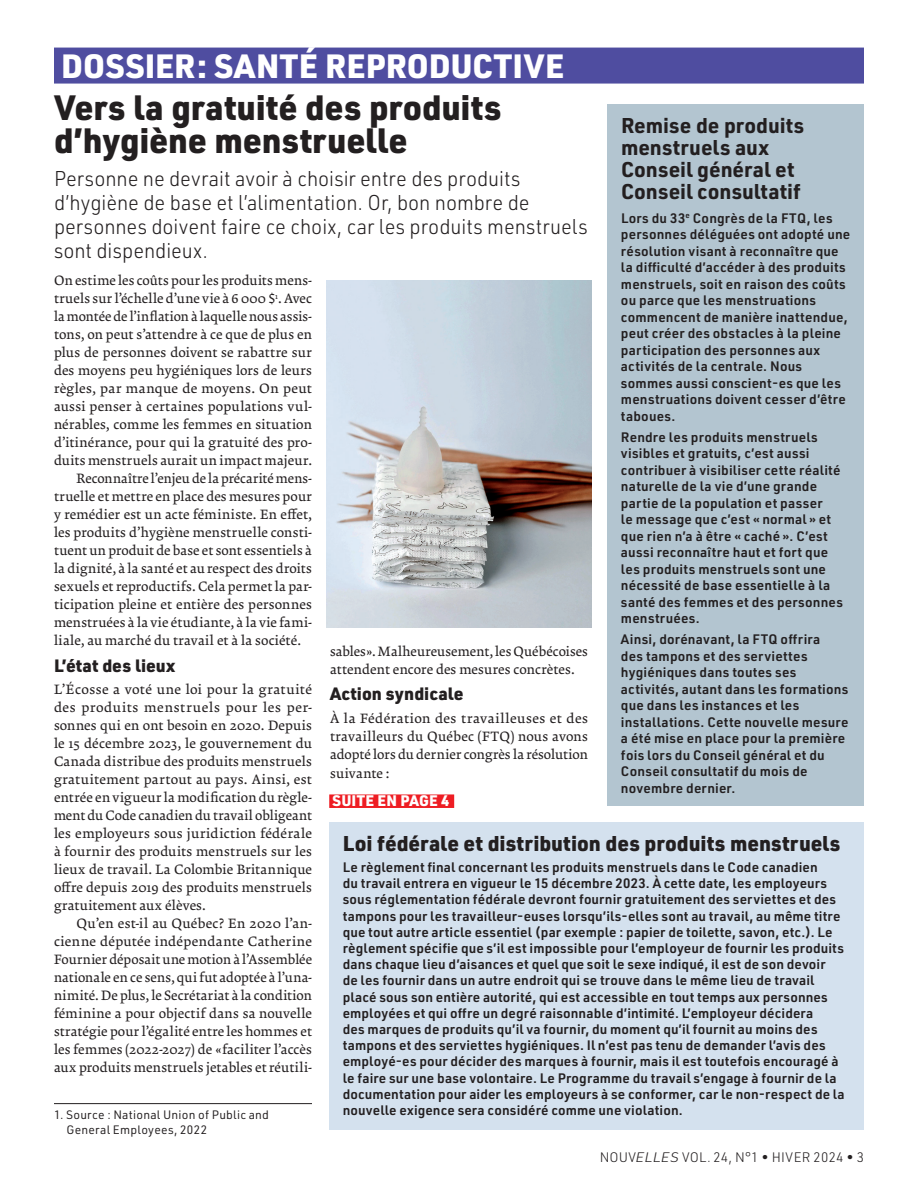
<style>
.page{position:relative;width:918px;height:1188px;background:#fff}
.page>*{position:absolute;margin:0;border:0;box-sizing:border-box;transform-origin:0 0}
.t1{font:900 34.5px/33px "URWDIN";letter-spacing:-.005em;color:#231f20}
.t2{font:900 33px "URWDIN";letter-spacing:.01em;color:#fff}
.t3{font:300 21px/24px "URWDIN";letter-spacing:-.005em;color:#231f20;scale:.95 1}
.t4{font:700 21px/21.9px "URWDIN";color:#231f20}
.t5{font:900 21px "URWDIN";letter-spacing:.005em;color:#231f20}
.t6{font:900 17.55px "URWDIN";letter-spacing:.01em;color:#231f20}
.t7{font:900 15px "URWDIN";letter-spacing:.015em;color:#fff}
.t8{font:600 13.5px/16.5px "URWDIN";letter-spacing:.01em;color:#231f20}
.t9{font:13.5px/18px "Krete";letter-spacing:.01em;color:#231f20;text-align:justify}
.t10{font:300 13.5px "URWDIN";letter-spacing:.02em;color:#231f20}
.t11{font:12px/15px "URWDIN";letter-spacing:.02em;color:#231f20}
.s1{color:#ee1d23}
.s2{font-style:italic}
</style>
<div class="page">
<hr style="left:54px;top:1103px;width:258px;height:1px;background:#231f20">
<div style="left:54px;top:48px;width:810px;height:36px;background:#4f4da0"></div>
<div style="left:329px;top:794px;width:125px;height:14px;background:#ee1d23"></div>
<img style="left:327px;top:281px;width:265px;height:346px">
<div style="left:608px;top:104px;width:256px;height:702px;background:#b3c5d0"></div>
<div style="left:329px;top:823px;width:535px;height:307px;background:#d4e1ee"></div>
<h2 class="t2" style="left:61px;top:43px;width:505px">DOSSIER: SANTÉ REPRODUCTIVE</h2>
<h1 class="t1" style="left:54px;top:90px;width:449px">Vers la gratuité des produits d’hygiène menstruelle</h1>
<h3 class="t3" style="left:54px;top:166px;width:563px">Personne ne devrait avoir à choisir entre des produits d’hygiène de base et l’alimentation. Or, bon nombre de personnes doivent faire ce choix, car les produits menstruels sont dispendieux.</h3>
<p class="t9" style="left:54px;top:272px;width:259px">On estime les coûts pour les produits mens-</p>
<p class="t9" style="left:54px;top:290px;width:260px">truels sur l’échelle d’une vie à 6 000 $<sup>1</sup>. Avec</p>
<p class="t9" style="left:54px;top:308px;width:259px">la montée de l’inflation à laquelle nous assis-</p>
<p class="t9" style="left:54px;top:326px;width:260px">tons, on peut s’attendre à ce que de plus en</p>
<p class="t9" style="left:54px;top:344px;width:259px">plus de personnes doivent se rabattre sur</p>
<p class="t9" style="left:54px;top:362px;width:260px">des moyens peu hygiéniques lors de leurs</p>
<p class="t9" style="left:54px;top:380px;width:260px">règles, par manque de moyens. On peut</p>
<p class="t9" style="left:54px;top:398px;width:260px">aussi penser à certaines populations vul-</p>
<p class="t9" style="left:54px;top:416px;width:260px">nérables, comme les femmes en situation</p>
<p class="t9" style="left:54px;top:434px;width:259px">d’itinérance, pour qui la gratuité des pro-</p>
<p class="t9" style="left:54px;top:452px;width:260px">duits menstruels aurait un impact majeur.</p>
<p class="t9" style="left:76px;top:470px;width:237px">Reconnaître l’enjeu de la précarité mens-</p>
<p class="t9" style="left:54px;top:488px;width:260px">truelle et mettre en place des mesures pour</p>
<p class="t9" style="left:54px;top:506px;width:259px">y remédier est un acte féministe. En effet,</p>
<p class="t9" style="left:54px;top:524px;width:259px">les produits d’hygiène menstruelle consti-</p>
<p class="t9" style="left:54px;top:542px;width:259px">tuent un produit de base et sont essentiels à</p>
<p class="t9" style="left:54px;top:560px;width:259px">la dignité, à la santé et au respect des droits</p>
<p class="t9" style="left:54px;top:578px;width:260px">sexuels et reproductifs. Cela permet la par-</p>
<p class="t9" style="left:54px;top:596px;width:259px">ticipation pleine et entière des personnes</p>
<p class="t9" style="left:54px;top:614px;width:260px">menstruées à la vie étudiante, à la vie fami-</p>
<p class="t9" style="left:54px;top:632px;width:249px">liale, au marché du travail et à la société.</p>
<p class="t6" style="left:54px;top:653px;width:123px">L’état des lieux</p>
<p class="t9" style="left:54px;top:680px;width:260px">L’Écosse a voté une loi pour la gratuité des produits menstruels pour les per&shy;sonnes qui en ont besoin en 2020. Depuis le 15 décembre 2023, le gouvernement du Canada distribue des produits menstruels gratuitement partout au pays. Ainsi, est entrée en vigueur la modification du règle&shy;ment du Code canadien du travail obligeant les employeurs sous juridiction fédérale à fournir des produits menstruels sur les lieux de travail. La Colombie Britannique offre depuis 2019 des produits menstruels gratuitement aux élèves.</p>
<p class="t9" style="left:54px;top:914px;width:260px;text-indent:22px">Qu’en est-il au Québec? En 2020 l’an&shy;cienne députée indépendante Catherine Fournier déposait une motion à l’Assemblée nationale en ce sens, qui fut adoptée à l’una&shy;nimité. De plus, le Secrétariat à la condition féminine a pour objectif dans sa nouvelle stratégie pour l’égalité entre les hommes et les femmes (2022-2027) de «faciliter l’accès aux produits menstruels jetables et réutili-</p>
<p class="t11" style="left:67px;top:1107px;width:204px;text-indent:-13px">1. Source : National Union of Public and<br>General Employees, 2022</p>
<h3 class="t4" style="left:621px;top:114px;width:185px">Remise de produits menstruels aux<br>Conseil général et<br>Conseil consultatif</h3>
<p class="t8" style="left:621px;top:209px;width:231px">Lors du 33<sup>e</sup> Congrès de la FTQ, les personnes déléguées ont adopté une résolution visant à reconnaître que la difficulté d’accéder à des produits menstruels, soit en raison des coûts ou parce que les menstruations commencent de manière inattendue, peut créer des obstacles à la pleine participation des personnes aux activités de la centrale. Nous sommes aussi conscient-es que les menstruations doivent cesser d’être taboues.</p>
<p class="t8" style="left:621px;top:428px;width:224px">Rendre les produits menstruels visibles et gratuits, c’est aussi contribuer à visibiliser cette réalité naturelle de la vie d’une grande partie de la population et passer<br>le message que c’est « normal » et que rien n’a à être « caché ». C’est aussi reconnaître haut et fort que les produits menstruels sont une nécessité de base essentielle à la santé des femmes et des personnes menstruées.</p>
<p class="t8" style="left:621px;top:630px;width:229px">Ainsi, dorénavant, la FTQ offrira<br>des tampons et des serviettes hygiéniques dans toutes ses activités, autant dans les formations que dans les instances et les installations. Cette nouvelle mesure a été mise en place pour la première fois lors du Conseil général et du<br>Conseil consultatif du mois de novembre dernier.</p>
<p class="t9" style="left:330px;top:642px;width:260px">sables». Malheureusement, les Québécoises attendent encore des mesures concrètes.</p>
<p class="t6" style="left:330px;top:682px;width:135px">Action syndicale</p>
<p class="t9" style="left:330px;top:709px;width:260px">À la Fédération des travailleuses et des travailleurs du Québec (FTQ) nous avons adopté lors du dernier congrès la résolution suivante :</p>
<p class="t7" style="left:333px;top:791px;width:123px">SUITE EN PAGE 4<span class="s1">.</span></p>
<h3 class="t5" style="left:343px;top:829px;width:499px">Loi fédérale et distribution des produits menstruels</h3>
<p class="t8" style="left:343px;top:859px;width:504px">Le règlement final concernant les produits menstruels dans le Code canadien<br>du travail entrera en vigueur le 15 décembre 2023. À cette date, les employeurs sous réglementation fédérale devront fournir gratuitement des serviettes et des tampons pour les travailleur-euses lorsqu’ils-elles sont au travail, au même titre que tout autre article essentiel (par exemple : papier de toilette, savon, etc.). Le règlement spécifie que s’il est impossible pour l’employeur de fournir les produits dans chaque lieu d’aisances et quel que soit le sexe indiqué, il est de son devoir<br>de les fournir dans un autre endroit qui se trouve dans le même lieu de travail placé sous son entière autorité, qui est accessible en tout temps aux personnes employées et qui offre un degré raisonnable d’intimité. L’employeur décidera<br>des marques de produits qu’il va fournir, du moment qu’il fournit au moins des tampons et des serviettes hygiéniques. Il n’est pas tenu de demander l’avis des employé-es pour décider des marques à fournir, mais il est toutefois encouragé à le faire sur une base volontaire. Le Programme du travail s’engage à fournir de la documentation pour aider les employeurs à se conformer, car le non-respect de la nouvelle exigence sera considéré comme une violation.</p>
<p class="t10" style="left:600px;top:1149px;width:266px">NOUV<span class="s2">ELLES</span> VOL. 24, N°1 • HIVER 2024 • 3</p>
</div>
